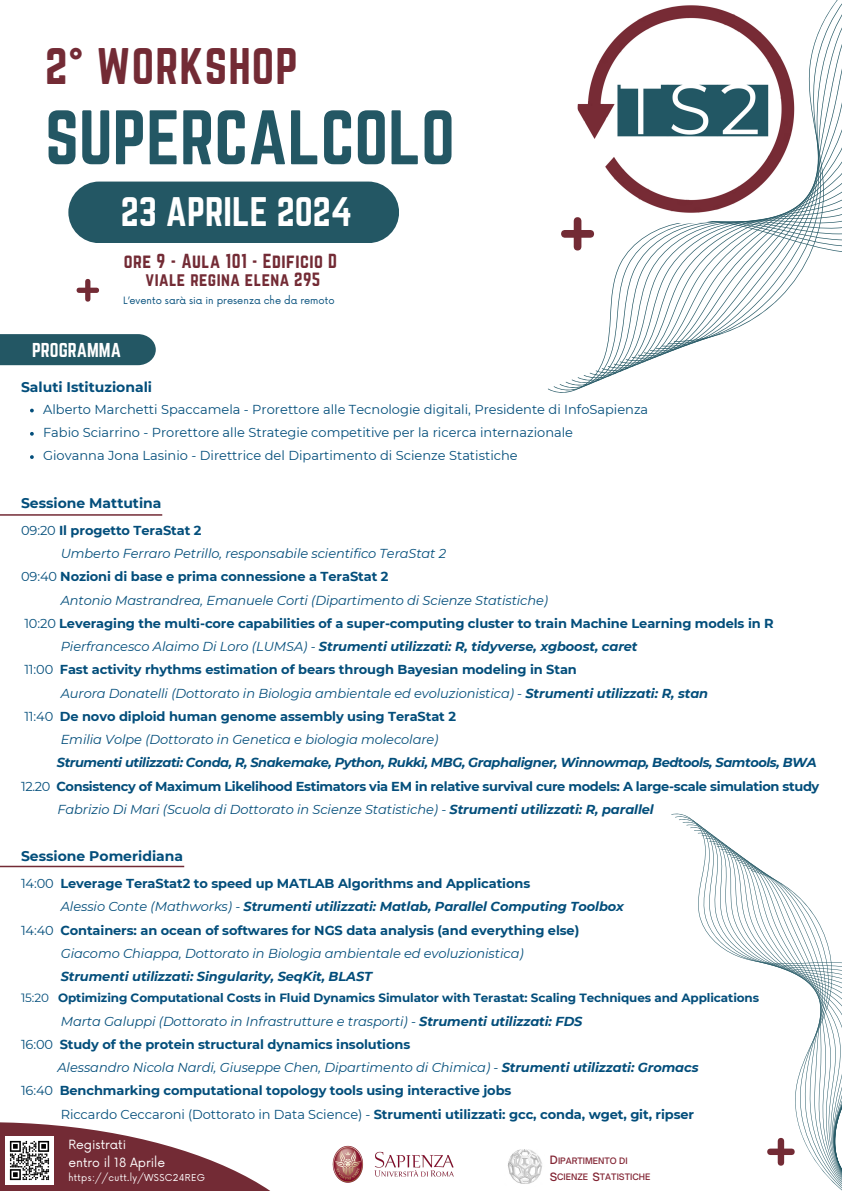
<style>
.page{position:relative;width:842px;height:1191px;background:#fff}
.page>*{position:absolute;margin:0;border:0;box-sizing:border-box;transform-origin:0 0}
.t1{font:67.4px "Norwester";color:#235764}
.t2{font:44.9px "Norwester";letter-spacing:.025em;color:#732b35}
.t3{font:36.1px "Norwester";color:#fff}
.t4{font:17.8px "Norwester";letter-spacing:.025em;color:#732b35}
.t5{font:17.6px "Norwester";color:#fff}
.t6{font:16.8px "Norwester";letter-spacing:.025em;color:#732b35}
.t7{font:700 14px "Montserrat";color:#034e7b}
.t8{font:700 13px "Montserrat";letter-spacing:-.005em;color:#034e7b}
.t9{font:italic 13px "Montserrat";letter-spacing:-.005em;color:#034e7b}
.t10{font:13px "Montserrat";color:#034e7b}
.t11{font:700 13px/23.2px "Montserrat";letter-spacing:-.025em;color:#034e7b;text-align:right}
.t12{font:italic 700 13px "Montserrat";letter-spacing:-.005em;color:#034e7b}
.t13{font:12.4px "Now";color:#fff}
.t14{font:700 12px "Montserrat";letter-spacing:-.005em;color:#034e7b}
.t15{font:500 11px "Open Sauce One";color:#822433}
.t16{font:9.9px "Now";color:#034e7b}
.t17{font:9.3px "Now";letter-spacing:.035em;color:#fff}
.t18{font:500 8.5px/16.3px "Open Sauce One";color:#822433}
.s1{font-weight:400}
.s2{font-weight:700}
.s3{font-style:italic}
.s4{font-size:11px}
</style>
<div class="page">
<svg style="left:30px;top:408px;width:4px;height:4px"></svg>
<svg style="left:30px;top:432px;width:4px;height:3px"></svg>
<svg style="left:30px;top:455px;width:4px;height:4px"></svg>
<svg style="left:606px;top:0;width:236px;height:349px"></svg>
<svg style="left:698px;top:865px;width:144px;height:325px"></svg>
<svg style="left:0;top:1122px;width:269px;height:68px;fill:#732b35"></svg>
<div style="left:68px;top:181px;width:331px;height:62px;background:#235764;border-radius:31px"></div>
<svg style="left:77px;top:279px;width:22px;height:22px"></svg>
<svg style="left:767px;top:1137px;width:28px;height:28px"></svg>
<svg style="left:561px;top:217px;width:33px;height:33px"></svg>
<img style="left:578px;top:0;width:223px;height:223px;border-radius:50%">
<img style="left:332px;top:1145px;width:122px;height:38px">
<img style="left:507px;top:1149px;width:35px;height:35px">
<div style="left:0;top:334px;width:156px;height:31px;background:#235764"></div>
<hr style="left:0;top:514px;width:162px;height:1px;background:#732b35">
<hr style="left:0;top:865px;width:184px;height:2px;background:#732b35">
<img style="left:5px;top:1136px;width:48px;height:48px">
<p class="t2" style="left:45px;top:39px;width:254px">2° WORKSHOP</p>
<p class="t1" style="left:45px;top:97px;width:411px">SUPERCALCOLO</p>
<p class="t3" style="left:121px;top:190px;width:233px">23 APRILE 2024</p>
<p class="t4" style="left:124px;top:250px;width:215px">ore 9 - Aula 101 - Edificio D</p>
<p class="t6" style="left:146px;top:269px;width:176px">viale regina elena 295</p>
<p class="t16" style="left:123px;top:295px;width:213px">L’evento sarà sia in presenza che da remoto</p>
<p class="t5" style="left:32px;top:339px;width:90px">PROGRAMMA</p>
<p class="t7" style="left:21px;top:378px;width:133px">Saluti Istituzionali</p>
<p class="t10" style="left:43px;top:401px;width:607px">Alberto Marchetti Spaccamela - Prorettore alle Tecnologie digitali, Presidente di InfoSapienza</p>
<p class="t10" style="left:43px;top:424px;width:531px">Fabio Sciarrino - Prorettore alle Strategie competitive per la ricerca internazionale</p>
<h2 class="t10" style="left:43px;top:448px;width:476px">Giovanna Jona Lasinio - Direttrice del Dipartimento di Scienze Statistiche</h2>
<h1 class="t7" style="left:21px;top:494px;width:142px">Sessione Mattutina</h1>
<h3 class="t8" style="left:21px;top:522px;width:182px"><span class="s1">09:20</span> Il progetto TeraStat 2</h3>
<h5 class="t9" style="left:61px;top:545px;width:387px">Umberto Ferraro Petrillo, responsabile scientifico TeraStat 2</h5>
<p class="t8" style="left:21px;top:568px;width:369px"><span class="s1">09:40</span> Nozioni di base e prima connessione a TeraStat 2</p>
<p class="t9" style="left:61px;top:592px;width:489px">Antonio Mastrandrea, Emanuele Corti (Dipartimento di Scienze Statistiche)</p>
<h4 class="t8" style="left:24px;top:615px;width:751px"><span class="s1">10:20</span> Leveraging the multi-core capabilities of a super-computing cluster to train Machine Learning models in R</h4>
<h6 class="t12" style="left:61px;top:638px;width:578px"><span class="s1">Pierfrancesco Alaimo Di Loro (LUMSA) -</span> Strumenti utilizzati: R, tidyverse, xgboost, caret</h6>
<p class="t8" style="left:24px;top:661px;width:554px"><span class="s1">11:00</span> Fast activity rhythms estimation of bears through Bayesian modeling in Stan</p>
<p class="t9" style="left:61px;top:685px;width:649px">Aurora Donatelli (Dottorato in Biologia ambientale ed evoluzionistica) - <span class="s2">Strumenti utilizzati: R, stan</span></p>
<p class="t8" style="left:24px;top:708px;width:433px"><span class="s1">11:40</span> De novo diploid human genome assembly using TeraStat 2</p>
<p class="t9" style="left:61px;top:731px;width:379px">Emilia Volpe (Dottorato in Genetica e biologia molecolare)</p>
<p class="t11" style="left:21px;top:751px;width:800px"><span class="s3">Strumenti utilizzati: Conda, R, Snakemake, Python, Rukki, MBG, Graphaligner, Winnowmap, Bedtools, Samtools, BWA<br></span><span class="s1">12.20</span> Consistency of Maximum Likelihood Estimators via EM in relative survival cure models: A large-scale simulation study</p>
<p class="t9" style="left:57px;top:801px;width:598px">Fabrizio Di Mari (Scuola di Dottorato in Scienze Statistiche) - <span class="s2">Strumenti utilizzati: R, parallel</span></p>
<p class="t7" style="left:21px;top:847px;width:164px">Sessione Pomeridiana</p>
<p class="t8" style="left:21px;top:875px;width:511px"><span class="s1">14:00</span> Leverage TeraStat2 to speed up MATLAB Algorithms and Applications</p>
<p class="t12" style="left:61px;top:898px;width:565px"><span class="s1">Alessio Conte (Mathworks) -</span> Strumenti utilizzati: Matlab, Parallel Computing Toolbox</p>
<p class="t8" style="left:21px;top:922px;width:560px"><span class="s1">14:40</span> Containers: an ocean of softwares for NGS data analysis (and everything else)</p>
<p class="t9" style="left:61px;top:945px;width:464px">Giacomo Chiappa, Dottorato in Biologia ambientale ed evoluzionistica)</p>
<p class="t12" style="left:61px;top:968px;width:313px">Strumenti utilizzati: Singularity, SeqKit, BLAST</p>
<p class="t14" style="left:21px;top:990px;width:740px"><span class="s1">15:20</span> Optimizing Computational Costs in Fluid Dynamics Simulator with Terastat: Scaling Techniques and Applications</p>
<p class="t9" style="left:61px;top:1012px;width:523px">Marta Galuppi (Dottorato in Infrastrutture e trasporti) - <span class="s2">Strumenti utilizzati: FDS</span></p>
<p class="t8" style="left:21px;top:1036px;width:391px"><span class="s1">16:00</span> Study of the protein structural dynamics insolutions</p>
<p class="t9" style="left:57px;top:1059px;width:643px">Alessandro Nicola Nardi, Giuseppe Chen, Dipartimento di Chimica) - <span class="s2">Strumenti utilizzati: Gromacs</span></p>
<p class="t8" style="left:21px;top:1082px;width:492px"><span class="s1">16:40</span> Benchmarking computational topology tools using interactive jobs</p>
<p class="t8" style="left:61px;top:1105px;width:635px"><span class="s1">Riccardo Ceccaroni (Dottorato in Data Science) -</span> Strumenti utilizzati: gcc, conda, wget, git, ripser</p>
<p class="t13" style="left:68px;top:1137px;width:59px">Registrati</p>
<p class="t13" style="left:68px;top:1155px;width:98px">entro il 18 Aprile</p>
<p class="t17" style="left:68px;top:1172px;width:138px">https://cutt.ly/WSSC24REG</p>
<p class="t15" style="left:550px;top:1153px;width:10px">D</p>
<p class="t18" style="left:557px;top:1152px;width:95px">IPARTIMENTO DI<br>CIENZE <span class="s4">S</span>TATISTICHE</p>
<p class="t15" style="left:550px;top:1169px;width:9px">S</p>
</div>
